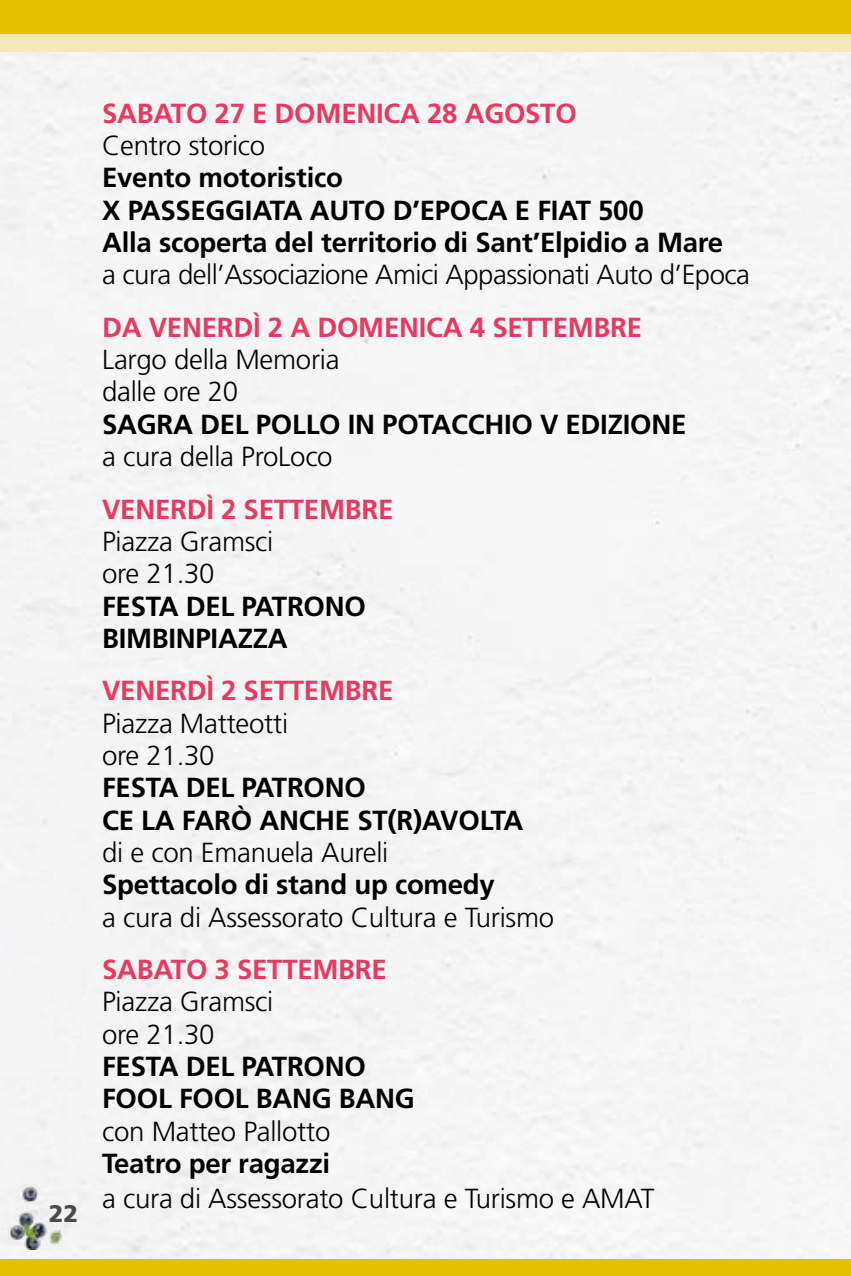
<style>
.page{position:relative;width:851px;height:1276px;background:#fff}
.page>*{position:absolute;margin:0;border:0;box-sizing:border-box;transform-origin:0 0}
.t1{font:300 27.6px/32.4px "Frutiger LT Std";letter-spacing:-.01em;color:#000}
.t2{font:700 27.6px/32.4px "Frutiger LT Std";letter-spacing:-.01em;color:#000}
.t3{font:700 27.6px "Frutiger LT Std";letter-spacing:-.01em;color:#e83961}
.t4{font:900 24px "Frutiger LT Std";color:#4a4a49}
</style>
<div class="page">
<div style="left:0;top:51px;width:850px;height:1208px;background:#f5f5f5"></div>
<div style="left:0;top:0;width:850px;height:34px;background:#e2c200"></div>
<div style="left:0;top:34px;width:850px;height:17px;background:#f6e9b8"></div>
<div style="left:0;top:1259px;width:850px;height:17px;background:#e2c200"></div>
<img style="left:0;top:1184px;width:67px;height:65px">
<p class="t4" style="left:49px;top:1198px;width:31px">22</p>
<p class="t3" style="left:102px;top:97px;width:476px">SABATO 27 E DOMENICA 28 AGOSTO</p>
<p class="t1" style="left:102px;top:130px;width:165px">Centro storico</p>
<p class="t2" style="left:102px;top:162px;width:622px">Evento motoristico<br>X PASSEGGIATA AUTO D’EPOCA E FIAT 500<br>Alla scoperta del territorio di Sant’Elpidio a Mare</p>
<p class="t1" style="left:102px;top:259px;width:649px">a cura dell’Associazione Amici Appassionati Auto d’Epoca</p>
<p class="t3" style="left:102px;top:311px;width:541px">DA VENERDÌ 2 A DOMENICA 4 SETTEMBRE</p>
<p class="t1" style="left:102px;top:344px;width:239px">Largo della Memoria dalle ore 20</p>
<p class="t2" style="left:102px;top:408px;width:585px">SAGRA DEL POLLO IN POTACCHIO V EDIZIONE</p>
<p class="t1" style="left:102px;top:441px;width:232px">a cura della ProLoco</p>
<p class="t3" style="left:102px;top:493px;width:293px">VENERDÌ 2 SETTEMBRE</p>
<p class="t1" style="left:102px;top:525px;width:173px">Piazza Gramsci ore 21.30</p>
<p class="t2" style="left:102px;top:590px;width:265px">FESTA DEL PATRONO<br>BIMBINPIAZZA</p>
<p class="t3" style="left:102px;top:674px;width:293px">VENERDÌ 2 SETTEMBRE</p>
<p class="t1" style="left:102px;top:707px;width:187px">Piazza Matteotti ore 21.30</p>
<p class="t2" style="left:102px;top:771px;width:423px">FESTA DEL PATRONO<br>CE LA FARÒ ANCHE ST(R)AVOLTA</p>
<p class="t1" style="left:102px;top:836px;width:288px">di e con Emanuela Aureli</p>
<p class="t2" style="left:102px;top:868px;width:394px">Spettacolo di stand up comedy</p>
<p class="t1" style="left:102px;top:901px;width:453px">a cura di Assessorato Cultura e Turismo</p>
<p class="t3" style="left:102px;top:953px;width:286px">SABATO 3 SETTEMBRE</p>
<p class="t1" style="left:102px;top:986px;width:173px">Piazza Gramsci ore 21.30</p>
<p class="t2" style="left:102px;top:1050px;width:314px">FESTA DEL PATRONO<br>FOOL FOOL BANG BANG</p>
<p class="t1" style="left:102px;top:1115px;width:230px">con Matteo Pallotto</p>
<p class="t2" style="left:102px;top:1147px;width:229px">Teatro per ragazzi</p>
<p class="t1" style="left:102px;top:1182px;width:554px">a cura di Assessorato Cultura e Turismo e AMAT</p>
</div>
